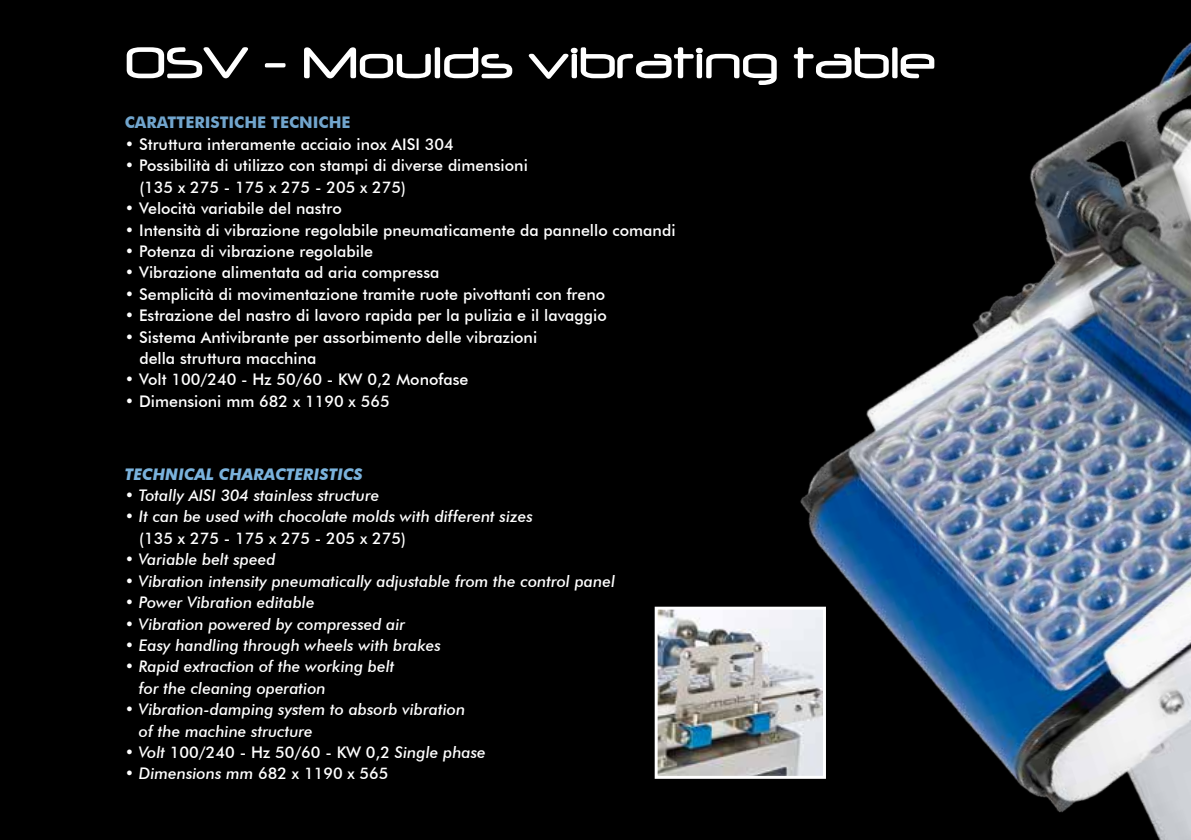
<style>
.page{position:relative;width:1191px;height:840px;background:#fff}
.page>*{position:absolute;margin:0;border:0;box-sizing:border-box;transform-origin:0 0}
.t1{font:52px "Neuropol";color:#fff}
.t2{font:500 16px/21.4px "Futura BT";color:#fff}
.t3{font:italic 500 16px/21.4px "Futura BT";color:#fff}
.t4{font:italic 700 16px "Futura BT";color:#7ab2dc}
.t5{font:700 16px "Futura BT";color:#71a5cd}
.s1{font-style:italic}
.s2{font-style:normal}
</style>
<div class="page">
<div style="left:0;top:0;width:1191px;height:839px;background:#000"></div>
<img style="left:654px;top:42px;width:537px;height:797px">
<h1 class="t1" style="left:125px;top:35px;width:812px">OSV - Moulds vibrating table</h1>
<p class="t5" style="left:125px;top:113px;width:227px">CARATTERISTICHE TECNICHE</p>
<p class="t2" style="left:125px;top:133px;width:330px">• Struttura interamente acciaio inox AISI 304</p>
<p class="t2" style="left:139px;top:155px;width:390px;text-indent:-14px">• Possibilità di utilizzo con stampi di diverse dimensioni (135 x 275 - 175 x 275 - 205 x 275)</p>
<p class="t2" style="left:125px;top:197px;width:218px">• Velocità variabile del nastro</p>
<p class="t2" style="left:125px;top:219px;width:552px">• Intensità di vibrazione regolabile pneumaticamente da pannello comandi</p>
<p class="t2" style="left:125px;top:240px;width:250px">• Potenza di vibrazione regolabile</p>
<p class="t2" style="left:125px;top:262px;width:316px">• Vibrazione alimentata ad aria compressa</p>
<p class="t2" style="left:125px;top:283px;width:482px">• Semplicità di movimentazione tramite ruote pivottanti con freno</p>
<p class="t2" style="left:125px;top:304px;width:483px">• Estrazione del nastro di lavoro rapida per la pulizia e il lavaggio</p>
<p class="t2" style="left:139px;top:326px;width:399px;text-indent:-14px">• Sistema Antivibrante per assorbimento delle vibrazioni della struttura macchina</p>
<p class="t2" style="left:125px;top:368px;width:345px">• Volt 100/240 - Hz 50/60 - KW 0,2 Monofase</p>
<p class="t2" style="left:125px;top:390px;width:266px">• Dimensioni mm 682 x 1190 x 565</p>
<p class="t4" style="left:125px;top:464px;width:239px">TEChNICAL CHARACTERISTICS</p>
<p class="t3" style="left:125px;top:484px;width:256px">• Totally AISI 304 stainless structure</p>
<p class="t3" style="left:125px;top:505px;width:409px">• It can be used with chocolate molds with different sizes</p>
<p class="t2" style="left:139px;top:527px;width:268px">(135 x 275 - 175 x 275 - 205 x 275)</p>
<p class="t3" style="left:125px;top:548px;width:152px">• Variable belt speed</p>
<p class="t3" style="left:125px;top:570px;width:492px">• Vibration intensity pneumatically adjustable from the control panel</p>
<p class="t3" style="left:125px;top:591px;width:191px">• Power Vibration editable</p>
<p class="t3" style="left:125px;top:612px;width:282px">• Vibration powered by compressed air</p>
<p class="t3" style="left:125px;top:634px;width:317px">• Easy handling through wheels with brakes</p>
<p class="t3" style="left:139px;top:655px;width:257px;text-indent:-14px">• Rapid extraction of the working belt for the cleaning operation</p>
<p class="t3" style="left:139px;top:698px;width:328px;text-indent:-14px">• Vibration-damping system to absorb vibration of the machine structure</p>
<p class="t2" style="left:125px;top:741px;width:362px"><span class="s1">• Volt</span> 100/240 - Hz 50/60 - KW 0,2 <span class="s1">Single phase</span></p>
<p class="t3" style="left:125px;top:762px;width:265px">• Dimensions mm <span class="s2">682 x 1190 x 565</span></p>
</div>
